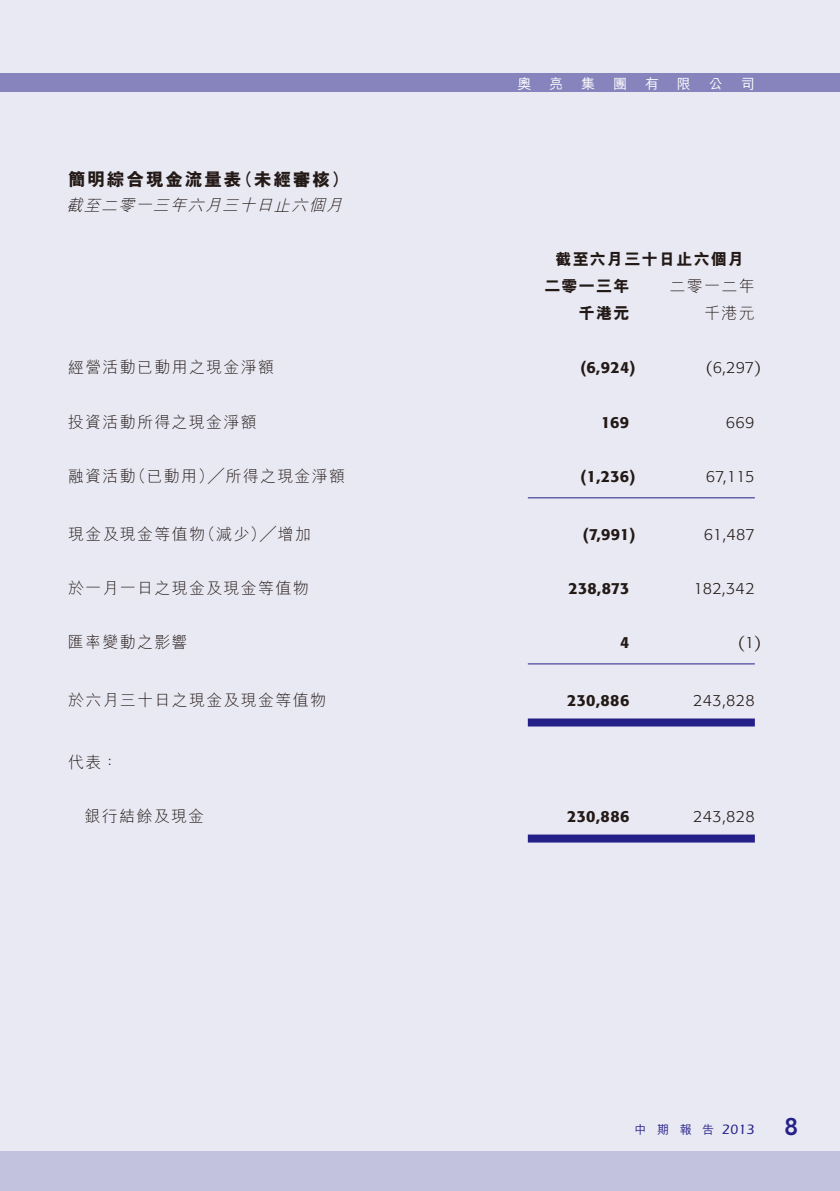
<style>
.page{position:relative;width:840px;height:1191px;background:#fff}
.page>*{position:absolute;margin:0;border:0;box-sizing:border-box;transform-origin:0 0}
.t1{font:800 24px "Avenir LT Std";color:#252088}
.t2{font:800 18px "M Hei HK";letter-spacing:.08em;color:#231916}
.t3{font:300 16px "M Hei HK";letter-spacing:.08em;color:#231916}
.t4{font:300 16px "Formata";letter-spacing:.01em;color:#231916}
.t5{font:500 16px "Formata";letter-spacing:.01em;color:#231916}
.t6{font:800 16px "M Hei HK";letter-spacing:.08em;color:#231916}
.t7{font:italic 300 16px "M Hei HK";color:#231916}
.t8{font:500 14px "M Hei HK";color:#fff}
.t9{font:500 14px "ITC Eras Std";color:#252088}
.t10{font:500 12px "M Hei HK";color:#252088}
</style>
<div class="page">
<div style="left:0;top:0;width:839px;height:1191px;background:#e9e9f3"></div>
<div style="left:0;top:74px;width:839px;height:18px;background:#8784bd"></div>
<div style="left:0;top:1150px;width:839px;height:41px;background:#c2c1de"></div>
<hr style="left:527px;top:497px;width:227px;height:1px;background:#252088">
<hr style="left:527px;top:663px;width:227px;height:1px;background:#252088">
<div style="left:527px;top:718px;width:227px;height:8px;background:#252088"></div>
<div style="left:527px;top:834px;width:227px;height:8px;background:#252088"></div>
<p class="t8" style="left:517px;top:73px;width:15px">奧</p>
<p class="t8" style="left:549px;top:73px;width:15px">亮</p>
<p class="t8" style="left:581px;top:73px;width:15px">集</p>
<p class="t8" style="left:612px;top:73px;width:15px">團</p>
<p class="t8" style="left:644px;top:73px;width:15px">有</p>
<p class="t8" style="left:676px;top:73px;width:15px">限</p>
<p class="t8" style="left:708px;top:73px;width:15px">公</p>
<p class="t8" style="left:740px;top:73px;width:15px">司</p>
<p class="t2" style="left:68px;top:167px;width:175px">簡明綜合現金流量表</p>
<p class="t7" style="left:66px;top:194px;width:282px">截至二零一三年六月三十日止六個月</p>
<p class="t2" style="left:235px;top:167px;width:115px">（未經審核(</p>
<p class="t6" style="left:555px;top:249px;width:190px">截至六月三十日止六個月</p>
<p class="t3" style="left:669px;top:275px;width:87px">二零一二年</p>
<p class="t6" style="left:544px;top:276px;width:87px">二零一三年</p>
<p class="t6" style="left:578px;top:303px;width:52px">千港元</p>
<p class="t3" style="left:703px;top:302px;width:52px">千港元</p>
<p class="t3" style="left:68px;top:356px;width:207px">經營活動已動用之現金淨額</p>
<p class="t5" style="left:580px;top:358px;width:57px">)6,924(</p>
<p class="t4" style="left:705px;top:358px;width:57px">)6,297(</p>
<p class="t3" style="left:68px;top:410px;width:190px">投資活動所得之現金淨額</p>
<p class="t5" style="left:600px;top:412px;width:30px">169</p>
<p class="t4" style="left:725px;top:412px;width:30px">669</p>
<p class="t3" style="left:130px;top:464px;width:216px">（已動用）╱所得之現金淨額</p>
<p class="t3" style="left:68px;top:464px;width:69px">融資活動</p>
<p class="t5" style="left:580px;top:466px;width:56px">)1,236(</p>
<p class="t4" style="left:705px;top:466px;width:50px">67,115</p>
<p class="t3" style="left:199px;top:522px;width:113px">（減少）╱增加</p>
<p class="t3" style="left:68px;top:522px;width:138px">現金及現金等值物</p>
<p class="t5" style="left:582px;top:524px;width:54px">)7,991(</p>
<p class="t4" style="left:703px;top:524px;width:52px">61,487</p>
<p class="t3" style="left:68px;top:576px;width:242px">於一月一日之現金及現金等值物</p>
<p class="t5" style="left:568px;top:578px;width:62px">238,873</p>
<p class="t4" style="left:693px;top:578px;width:63px">182,342</p>
<p class="t3" style="left:68px;top:630px;width:121px">匯率變動之影響</p>
<p class="t5" style="left:619px;top:632px;width:11px">4</p>
<p class="t4" style="left:737px;top:632px;width:24px">1) (</p>
<p class="t3" style="left:68px;top:688px;width:259px">於六月三十日之現金及現金等值物</p>
<p class="t5" style="left:567px;top:690px;width:64px">230,886</p>
<p class="t4" style="left:692px;top:690px;width:63px">243,828</p>
<p class="t3" style="left:68px;top:750px;width:51px">代表：</p>
<p class="t3" style="left:84px;top:804px;width:121px">銀行結餘及現金</p>
<p class="t5" style="left:567px;top:806px;width:64px">230,886</p>
<p class="t4" style="left:693px;top:806px;width:63px">243,828</p>
<p class="t10" style="left:634px;top:1121px;width:13px">中</p>
<p class="t10" style="left:656px;top:1121px;width:13px">期</p>
<p class="t10" style="left:679px;top:1121px;width:13px">報</p>
<p class="t10" style="left:701px;top:1121px;width:13px">告</p>
<p class="t9" style="left:721px;top:1121px;width:34px">2013</p>
<h1 class="t1" style="left:783px;top:1112px;width:16px">8</h1>
</div>
